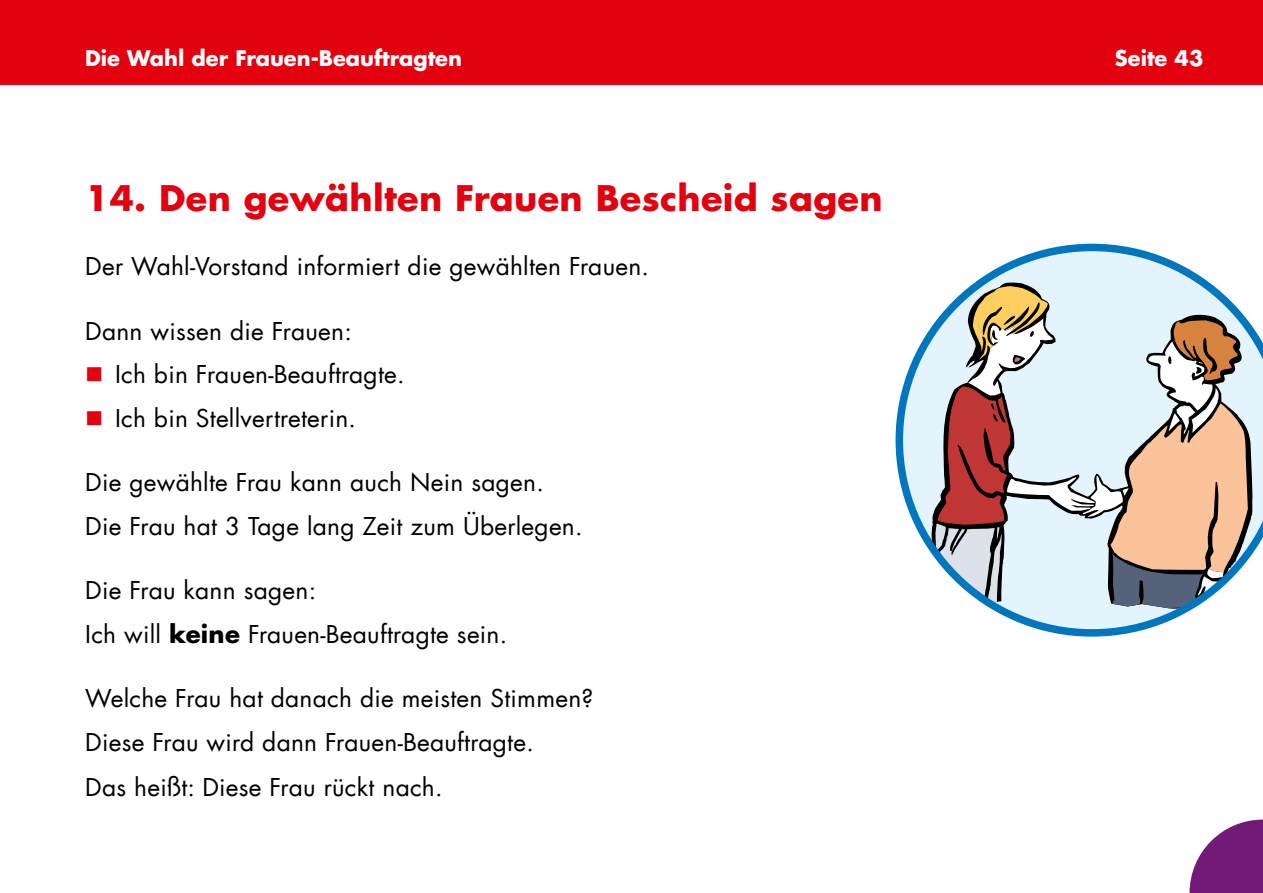
<style>
.page{position:relative;width:1263px;height:893px;background:#fff}
.page>*{position:absolute;margin:0;border:0;box-sizing:border-box;transform-origin:0 0}
.t1{font:700 34.5px "Futura Com";letter-spacing:.01em;color:#e3000f}
.t2{font:24px/43.5px "Futura Com";letter-spacing:.01em;color:#000}
.t3{font:700 21px "Futura Com";color:#fff}
.s1{color:#e3000f}
.s2{font-weight:700}
</style>
<div class="page">
<svg style="left:895px;top:244px;width:368px;height:393px"></svg>
<div style="left:0;top:0;width:1263px;height:85px;background:#e3000f"></div>
<svg style="left:1189px;top:819px;width:74px;height:74px"></svg>
<p class="t3" style="left:85px;top:42px;width:378px">Die Wahl der Frauen-Beauftragten</p>
<p class="t3" style="left:1115px;top:42px;width:90px">Seite 43</p>
<h1 class="t1" style="left:85px;top:171px;width:799px">14. Den gewählten Frauen Bescheid sagen</h1>
<p class="t2" style="left:85px;top:244px;width:565px">Der Wahl-Vorstand informiert die gewählten Frauen.</p>
<p class="t2" style="left:85px;top:309px;width:268px">Dann wissen die Frauen:</p>
<p class="t2" style="left:85px;top:352px;width:321px"><span class="s1">■</span> Ich bin Frauen-Beauftragte.</p>
<p class="t2" style="left:85px;top:396px;width:272px"><span class="s1">■</span> Ich bin Stellvertreterin.</p>
<p class="t2" style="left:85px;top:460px;width:499px">Die gewählte Frau kann auch Nein sagen.<br>Die Frau hat 3 Tage lang Zeit zum Überlegen.</p>
<p class="t2" style="left:85px;top:568px;width:424px">Die Frau kann sagen:<br>Ich will <span class="s2">keine</span> Frauen-Beauftragte sein.</p>
<p class="t2" style="left:85px;top:676px;width:510px;line-height:44.2px">Welche Frau hat danach die meisten Stimmen?<br>Diese Frau wird dann Frauen-Beauftragte.<br>Das heißt: Diese Frau rückt nach.</p>
</div>
